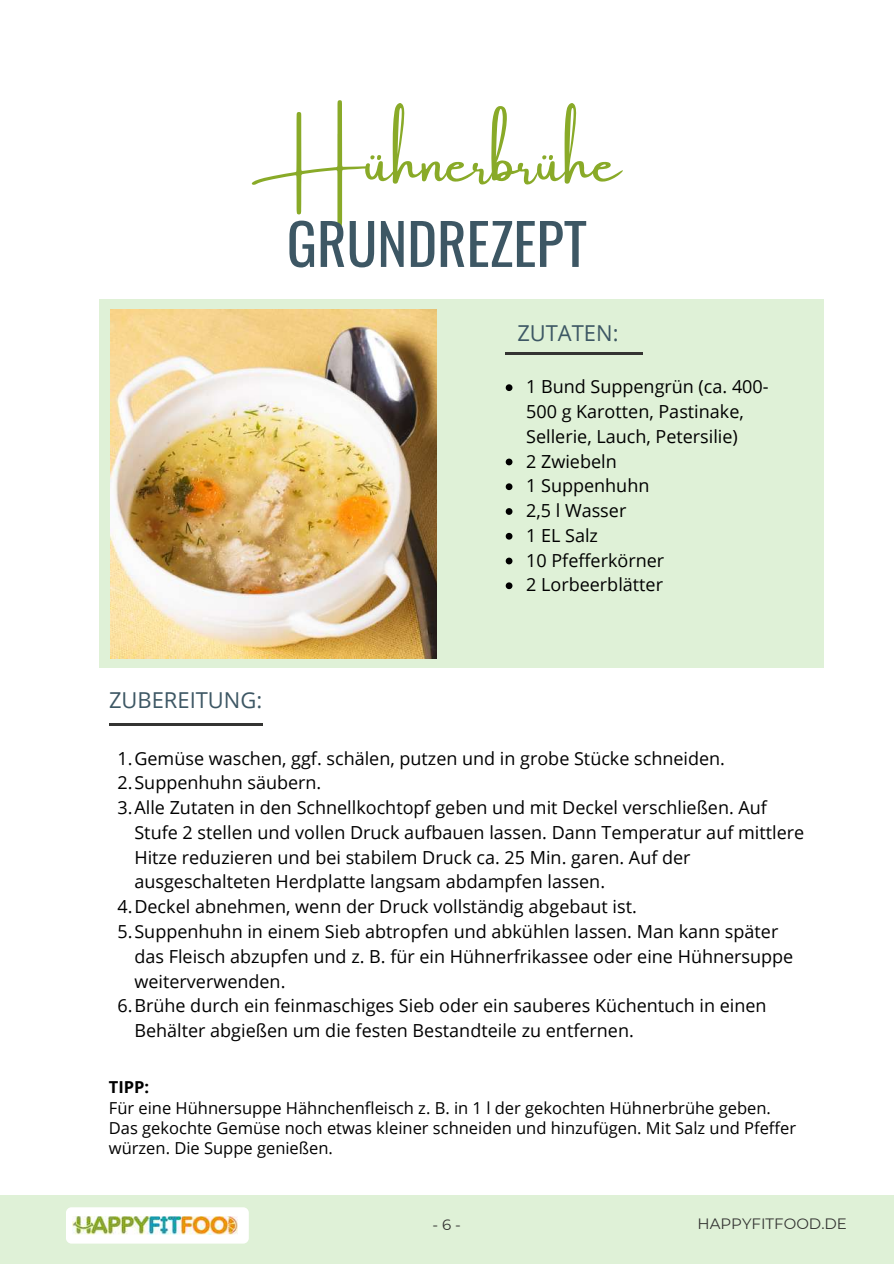
<style>
.page{position:relative;width:894px;height:1264px;background:#fff}
.page>*{position:absolute;margin:0;border:0;box-sizing:border-box;transform-origin:0 0}
.t1{font:58.35px "Amsterdam One";color:#89aa28}
.t2{font:56.7px "Oswald";color:#3d5764}
.t3{font:21.9px "Open Sans";color:#3d5764}
.t4{font:18px/24.8px "Open Sans";color:#000}
.t5{font:16.5px/20.2px "Open Sans";color:#000}
.t6{font:700 16.5px "Open Sans";color:#000}
.t7{font:15px "Montserrat";color:#343432}
</style>
<div class="page">
<div style="left:99px;top:299px;width:724px;height:369px;background:#dff1d7"></div>
<img style="left:110px;top:309px;width:326px;height:349px">
<svg style="left:505px;top:384px;width:7px;height:7px"></svg>
<svg style="left:505px;top:458px;width:7px;height:7px"></svg>
<svg style="left:505px;top:483px;width:7px;height:7px"></svg>
<svg style="left:505px;top:508px;width:7px;height:7px"></svg>
<svg style="left:505px;top:533px;width:7px;height:6px"></svg>
<svg style="left:505px;top:557px;width:7px;height:7px"></svg>
<svg style="left:505px;top:582px;width:7px;height:7px"></svg>
<hr style="left:109px;top:723px;width:153px;height:2px;background:#343432">
<hr style="left:505px;top:353px;width:137px;height:1px;background:#343432">
<div style="left:0;top:1195px;width:893px;height:68px;background:#dff1d7"></div>
<div style="left:66px;top:1207px;width:183px;height:36px;background:#fff;border-radius:6px"></div>
<img style="left:72px;top:1216px;width:166px;height:18px">
<h1 class="t1" style="left:253px;top:130px;width:369px">Hühnerbrühe</h1>
<h2 class="t2" style="left:287px;top:199px;width:302px">GRUNDREZEPT</h2>
<p class="t3" style="left:517px;top:318px;width:103px">ZUTATEN:</p>
<p class="t3" style="left:109px;top:685px;width:154px">ZUBEREITUNG:</p>
<p class="t4" style="left:526px;top:374px;width:244px">1 Bund Suppengrün (ca. 400-<br>500 g Karotten, Pastinake,<br>Sellerie, Lauch, Petersilie)<br>2 Zwiebeln<br>1 Suppenhuhn<br>2,5 l Wasser<br>1 EL Salz<br>10 Pfefferkörner<br>2 Lorbeerblätter</p>
<p class="t4" style="left:117px;top:745px;width:608px">1.Gemüse waschen, ggf. schälen, putzen und in grobe Stücke schneiden.</p>
<p class="t4" style="left:117px;top:770px;width:205px">2.Suppenhuhn säubern.</p>
<p class="t4" style="left:117px;top:794px;width:650px">3.Alle Zutaten in den Schnellkochtopf geben und mit Deckel verschließen. Auf</p>
<p class="t4" style="left:134px;top:819px;width:671px">Stufe 2 stellen und vollen Druck aufbauen lassen. Dann Temperatur auf mittlere</p>
<p class="t4" style="left:134px;top:844px;width:557px">Hitze reduzieren und bei stabilem Druck ca. 25 Min. garen. Auf der</p>
<p class="t4" style="left:134px;top:869px;width:472px">ausgeschalteten Herdplatte langsam abdampfen lassen.</p>
<p class="t4" style="left:117px;top:893px;width:520px">4.Deckel abnehmen, wenn der Druck vollständig abgebaut ist.</p>
<p class="t4" style="left:117px;top:918px;width:662px">5.Suppenhuhn in einem Sieb abtropfen und abkühlen lassen. Man kann später</p>
<p class="t4" style="left:134px;top:943px;width:660px">das Fleisch abzupfen und z. B. für ein Hühnerfrikassee oder eine Hühnersuppe</p>
<p class="t4" style="left:134px;top:968px;width:152px">weiterverwenden.</p>
<p class="t4" style="left:117px;top:992px;width:650px">6.Brühe durch ein feinmaschiges Sieb oder ein sauberes Küchentuch in einen</p>
<p class="t4" style="left:134px;top:1017px;width:501px">Behälter abgießen um die festen Bestandteile zu entfernen.</p>
<p class="t6" style="left:109px;top:1075px;width:42px">TIPP:</p>
<p class="t5" style="left:109px;top:1096px;width:688px">Für eine Hühnersuppe Hähnchenfleisch z. B. in 1 l der gekochten Hühnerbrühe geben.<br>Das gekochte Gemüse noch etwas kleiner schneiden und hinzufügen. Mit Salz und Pfeffer würzen. Die Suppe genießen.</p>
<p class="t7" style="left:432px;top:1215px;width:30px">-6-</p>
<p class="t7" style="left:697px;top:1214px;width:151px">HAPPYFITFOOD.DE</p>
</div>
